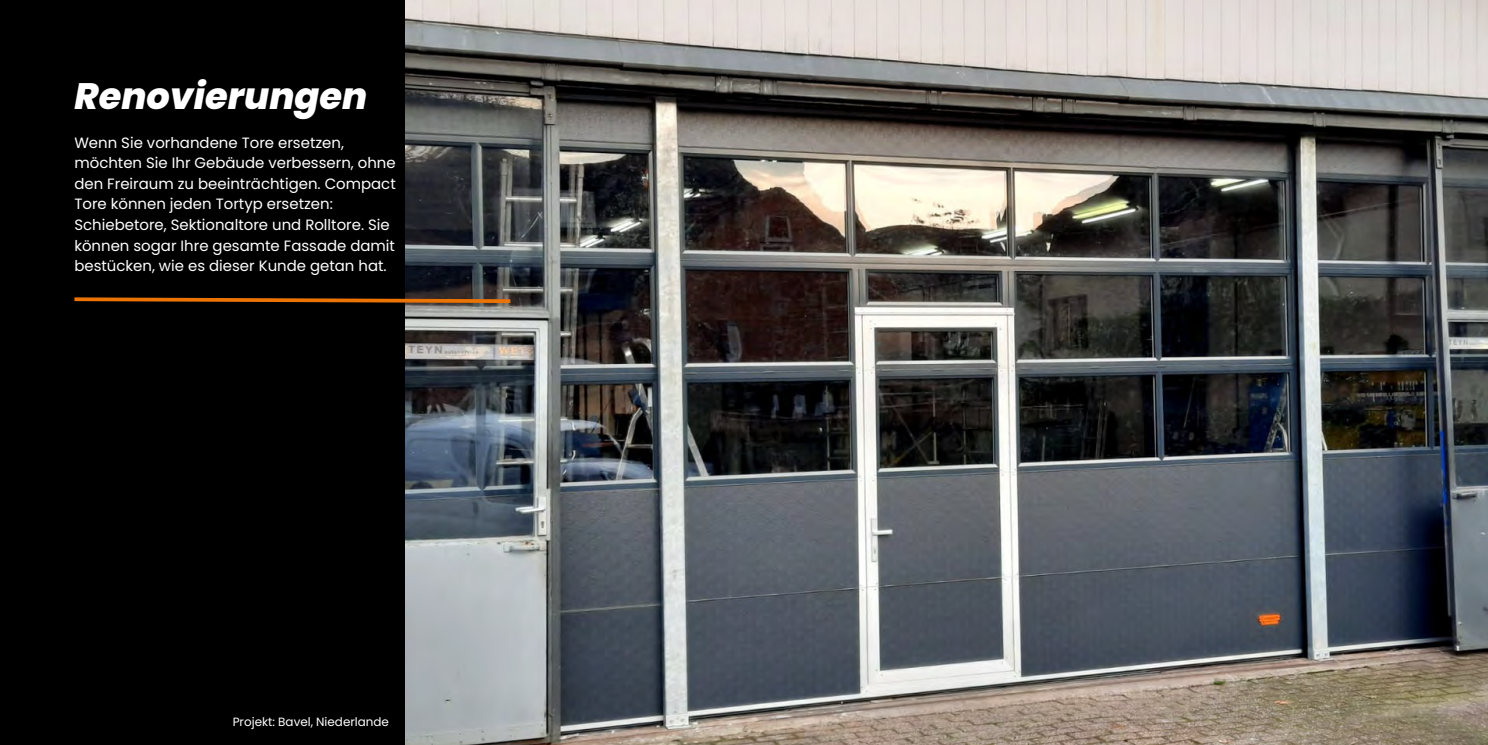
<style>
.page{position:relative;width:1488px;height:745px;background:#fff}
.page>*{position:absolute;margin:0;border:0;box-sizing:border-box;transform-origin:0 0}
.t1{font:italic 800 36.75px "Poppins";color:#fff}
.t2{font:14.88px/20.6px "Poppins";color:#fff}
.t3{font:11.88px "Poppins";color:#fff}
</style>
<div class="page">
<div style="left:0;top:0;width:1488px;height:744px;background:#000"></div>
<img style="left:405px;top:0;width:1083px;height:744px">
<svg style="left:74px;top:295px;width:440px;height:10px"></svg>
<h1 class="t1" style="left:74px;top:70px;width:294px">Renovierungen</h1>
<p class="t2" style="left:74px;top:132px;width:323px">Wenn Sie vorhandene Tore ersetzen, möchten Sie Ihr Gebäude verbessern, ohne den Freiraum zu beeinträchtigen. Compact Tore können jeden Tortyp ersetzen:<br>Schiebetore, Sektionaltore und Rolltore. Sie können sogar Ihre gesamte Fassade damit bestücken, wie es dieser Kunde getan hat.</p>
<p class="t3" style="left:233px;top:713px;width:158px">Projekt: Bavel, Niederlande</p>
</div>
